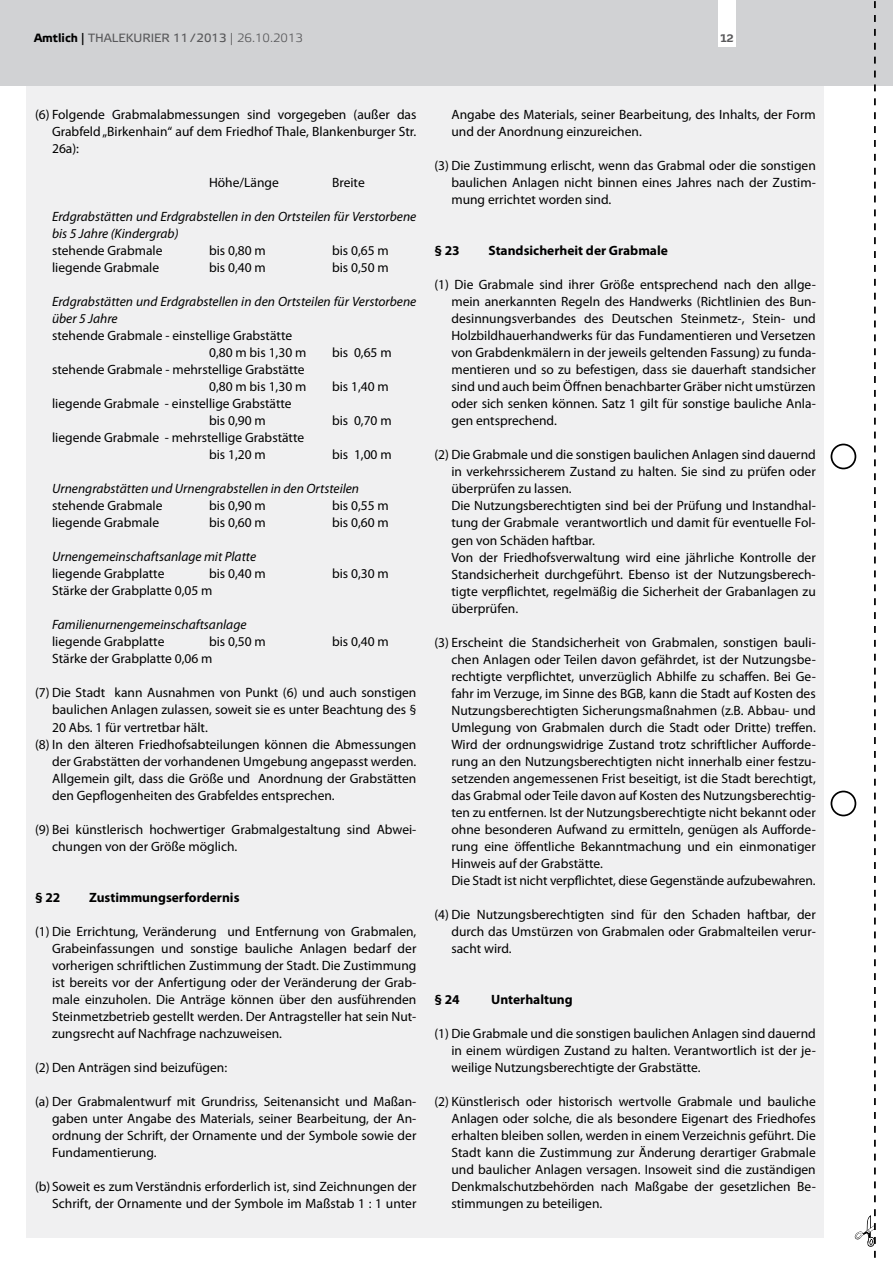
<style>
.page{position:relative;width:893px;height:1263px;background:#fff}
.page>*{position:absolute;margin:0;border:0;box-sizing:border-box;transform-origin:0 0}
.t1{font:13.5px/17px "Myriad Pro";color:#000;text-align:justify}
.t2{font:italic 13.5px/17px "Myriad Pro";color:#000}
.t3{font:700 13.5px "Myriad Pro";color:#000}
.t4{font:12px "Elektra Text Pro";color:#58585a}
.t5{font:900 10.5px "Diavlo";color:#58585a}
.s1{font-weight:700;color:#000}
.s2{color:#000}
.s3{font-family:"Elektra Light Pro"}
</style>
<div class="page">
<div style="left:27px;top:0;width:797px;height:1237px;background:#f0f0f1"></div>
<div style="left:0;top:0;width:893px;height:85px;background:#d1d2d4"></div>
<div style="left:719px;top:0;width:17px;height:47px;background:#fff"></div>
<svg style="left:855px;top:1px;width:21px;height:1257px"></svg>
<div style="left:831px;top:444px;width:25px;height:25px;border:2px solid #000;border-radius:50%"></div>
<div style="left:831px;top:791px;width:25px;height:25px;border:2px solid #000;border-radius:50%"></div>
<p class="t4" style="left:34px;top:32px;width:270px"><span class="s1">Amtlich</span> <span class="s2">|</span> THALEKURIER 11/2013 <span class="s3">| 26.10.2013</span></p>
<p class="t5" style="left:721px;top:31px;width:15px">12</p>
<p class="t1" style="left:52px;top:106px;width:366px;text-indent:-17px">(6) Folgende Grabmalabmessungen sind vorgegeben (außer das Grabfeld „Birkenhain“ auf dem Friedhof Thale, Blankenburger Str.<br>26a):</p>
<p class="t1" style="left:209px;top:174px;width:71px">Höhe/Länge</p>
<p class="t1" style="left:332px;top:174px;width:34px">Breite</p>
<p class="t2" style="left:52px;top:208px;width:366px">Erdgrabstätten und Erdgrabstellen in den Ortsteilen für Verstorbene bis 5 Jahre (Kindergrab)</p>
<p class="t1" style="left:52px;top:242px;width:112px">stehende Grabmale</p>
<p class="t1" style="left:209px;top:242px;width:58px">bis 0,80 m</p>
<p class="t1" style="left:332px;top:242px;width:58px">bis 0,65 m</p>
<p class="t1" style="left:52px;top:259px;width:109px">liegende Grabmale</p>
<p class="t1" style="left:209px;top:259px;width:58px">bis 0,40 m</p>
<p class="t1" style="left:332px;top:259px;width:58px">bis 0,50 m</p>
<p class="t2" style="left:52px;top:293px;width:366px">Erdgrabstätten und Erdgrabstellen in den Ortsteilen für Verstorbene über 5 Jahre</p>
<p class="t1" style="left:209px;top:327px;width:99px;text-indent:-157px">stehende Grabmale - einstellige Grabstätte<br>0,80 m bis 1,30 m</p>
<p class="t1" style="left:332px;top:344px;width:61px">bis 0,65 m</p>
<p class="t1" style="left:52px;top:361px;width:256px;text-align:right">stehende Grabmale - mehrstellige Grabstätte<br>0,80 m bis 1,30 m</p>
<p class="t1" style="left:209px;top:395px;width:84px;text-indent:-157px">liegende Grabmale - einstellige Grabstätte bis 0,90 m</p>
<p class="t1" style="left:332px;top:378px;width:58px">bis 1,40 m</p>
<p class="t1" style="left:332px;top:413px;width:61px">bis 0,70 m</p>
<p class="t1" style="left:209px;top:430px;width:97px;text-indent:-157px">liegende Grabmale - mehrstellige Grabstätte bis 1,20 m</p>
<p class="t1" style="left:332px;top:447px;width:61px">bis 1,00 m</p>
<p class="t2" style="left:52px;top:481px;width:309px">Urnengrabstätten und Urnengrabstellen in den Ortsteilen</p>
<p class="t1" style="left:52px;top:498px;width:112px">stehende Grabmale</p>
<p class="t1" style="left:209px;top:498px;width:58px">bis 0,90 m</p>
<p class="t1" style="left:332px;top:498px;width:58px">bis 0,55 m</p>
<p class="t1" style="left:52px;top:515px;width:109px">liegende Grabmale</p>
<p class="t1" style="left:209px;top:515px;width:58px">bis 0,60 m</p>
<p class="t1" style="left:332px;top:515px;width:58px">bis 0,60 m</p>
<p class="t2" style="left:52px;top:549px;width:206px">Urnengemeinschaftsanlage mit Platte</p>
<p class="t1" style="left:52px;top:566px;width:114px">liegende Grabplatte</p>
<p class="t1" style="left:209px;top:566px;width:58px">bis 0,40 m</p>
<p class="t1" style="left:332px;top:566px;width:58px">bis 0,30 m</p>
<p class="t1" style="left:52px;top:583px;width:162px">Stärke der Grabplatte 0,05 m</p>
<p class="t2" style="left:52px;top:617px;width:196px">Familienurnengemeinschaftsanlage</p>
<p class="t1" style="left:52px;top:634px;width:114px">liegende Grabplatte</p>
<p class="t1" style="left:209px;top:634px;width:58px">bis 0,50 m</p>
<p class="t1" style="left:332px;top:634px;width:58px">bis 0,40 m</p>
<p class="t1" style="left:52px;top:651px;width:162px">Stärke der Grabplatte 0,06 m</p>
<p class="t1" style="left:35px;top:685px;width:383px">(7) Die Stadt kann Ausnahmen von Punkt (6) und auch sonstigen</p>
<p class="t1" style="left:52px;top:702px;width:366px">baulichen Anlagen zulassen, soweit sie es unter Beachtung des §</p>
<p class="t1" style="left:52px;top:719px;width:157px">20 Abs. 1 für vertretbar hält.</p>
<p class="t1" style="left:35px;top:736px;width:383px">(8) In den älteren Friedhofsabteilungen können die Abmessungen</p>
<p class="t1" style="left:52px;top:753px;width:366px">der Grabstätten der vorhandenen Umgebung angepasst werden.</p>
<p class="t1" style="left:52px;top:770px;width:366px">Allgemein gilt, dass die Größe und Anordnung der Grabstätten</p>
<p class="t1" style="left:52px;top:787px;width:284px">den Gepflogenheiten des Grabfeldes entsprechen.</p>
<p class="t1" style="left:52px;top:821px;width:366px;text-indent:-17px">(9) Bei künstlerisch hochwertiger Grabmalgestaltung sind Abwei&shy;chungen von der Größe möglich.</p>
<p class="t3" style="left:35px;top:889px;width:27px">§ 22</p>
<p class="t3" style="left:89px;top:889px;width:152px">Zustimmungserfordernis</p>
<p class="t1" style="left:52px;top:923px;width:366px;text-indent:-17px">(1) Die Errichtung, Veränderung und Entfernung von Grabmalen, Grabeinfassungen und sonstige bauliche Anlagen bedarf der vorherigen schriftlichen Zustimmung der Stadt. Die Zustimmung ist bereits vor der Anfertigung oder der Veränderung der Grab&shy;male einzuholen. Die Anträge können über den ausführenden Steinmetzbetrieb gestellt werden. Der Antragsteller hat sein Nut&shy;zungsrecht auf Nachfrage nachzuweisen.</p>
<p class="t1" style="left:35px;top:1059px;width:194px">(2) Den Anträgen sind beizufügen:</p>
<p class="t1" style="left:52px;top:1093px;width:366px;text-indent:-17px">(a) Der Grabmalentwurf mit Grundriss, Seitenansicht und Maßan&shy;gaben unter Angabe des Materials, seiner Bearbeitung, der An&shy;ordnung der Schrift, der Ornamente und der Symbole sowie der Fundamentierung.</p>
<p class="t1" style="left:35px;top:1178px;width:383px;text-align:right">(b)Soweit es zum Verständnis erforderlich ist, sind Zeichnungen der<br>Schrift, der Ornamente und der Symbole im Maßstab 1 : 1 unter</p>
<p class="t1" style="left:451px;top:106px;width:366px">Angabe des Materials, seiner Bearbeitung, des Inhalts, der Form und der Anordnung einzureichen.</p>
<p class="t1" style="left:451px;top:157px;width:366px;text-indent:-17px">(3) Die Zustimmung erlischt, wenn das Grabmal oder die sonstigen baulichen Anlagen nicht binnen eines Jahres nach der Zustim&shy;mung errichtet worden sind.</p>
<p class="t3" style="left:434px;top:243px;width:27px">§ 23</p>
<p class="t3" style="left:488px;top:243px;width:181px">Standsicherheit der Grabmale</p>
<p class="t1" style="left:451px;top:277px;width:366px;text-indent:-17px">(1) Die Grabmale sind ihrer Größe entsprechend nach den allge&shy;mein anerkannten Regeln des Handwerks (Richtlinien des Bun&shy;desinnungsverbandes des Deutschen Steinmetz-, Stein- und Holzbildhauerhandwerks für das Fundamentieren und Versetzen von Grabdenkmälern in der jeweils geltenden Fassung) zu funda&shy;mentieren und so zu befestigen, dass sie dauerhaft standsicher sind und auch beim Öffnen benachbarter Gräber nicht umstürzen oder sich senken können. Satz 1 gilt für sonstige bauliche Anla&shy;gen entsprechend.</p>
<p class="t1" style="left:451px;top:447px;width:366px;text-align:left;text-indent:-17px">(2) Die Grabmale und die sonstigen baulichen Anlagen sind dauernd in verkehrssicherem Zustand zu halten. Sie sind zu prüfen oder überprüfen zu lassen.<br>Die Nutzungsberechtigten sind bei der Prüfung und Instandhal&shy;tung der Grabmale verantwortlich und damit für eventuelle Fol&shy;gen von Schäden haftbar.<br>Von der Friedhofsverwaltung wird eine jährliche Kontrolle der Standsicherheit durchgeführt. Ebenso ist der Nutzungsberech&shy;tigte verpflichtet, regelmäßig die Sicherheit der Grabanlagen zu überprüfen.</p>
<p class="t1" style="left:451px;top:634px;width:366px;text-align:left;text-indent:-17px">(3) Erscheint die Standsicherheit von Grabmalen, sonstigen bauli&shy;chen Anlagen oder Teilen davon gefährdet, ist der Nutzungsbe&shy;rechtigte verpflichtet, unverzüglich Abhilfe zu schaffen. Bei Ge&shy;fahr im Verzuge, im Sinne des BGB, kann die Stadt auf Kosten des Nutzungsberechtigten Sicherungsmaßnahmen (z.B. Abbau- und Umlegung von Grabmalen durch die Stadt oder Dritte) treffen.<br>Wird der ordnungswidrige Zustand trotz schriftlicher Aufforde&shy;rung an den Nutzungsberechtigten nicht innerhalb einer festzu&shy;setzenden angemessenen Frist beseitigt, ist die Stadt berechtigt, das Grabmal oder Teile davon auf Kosten des Nutzungsberechtig&shy;ten zu entfernen. Ist der Nutzungsberechtigte nicht bekannt oder ohne besonderen Aufwand zu ermitteln, genügen als Aufforde&shy;rung eine öffentliche Bekanntmachung und ein einmonatiger Hinweis auf der Grabstätte.<br>Die Stadt ist nicht verpflichtet, diese Gegenstände aufzubewahren.</p>
<p class="t1" style="left:451px;top:906px;width:366px;text-indent:-17px">(4) Die Nutzungsberechtigten sind für den Schaden haftbar, der durch das Umstürzen von Grabmalen oder Grabmalteilen verur&shy;sacht wird.</p>
<p class="t3" style="left:434px;top:992px;width:27px">§ 24</p>
<p class="t3" style="left:491px;top:992px;width:83px">Unterhaltung</p>
<p class="t1" style="left:451px;top:1025px;width:366px;text-indent:-17px">(1) Die Grabmale und die sonstigen baulichen Anlagen sind dauernd in einem würdigen Zustand zu halten. Verantwortlich ist der je&shy;weilige Nutzungsberechtigte der Grabstätte.</p>
<p class="t1" style="left:451px;top:1093px;width:366px;text-indent:-17px">(2) Künstlerisch oder historisch wertvolle Grabmale und bauliche Anlagen oder solche, die als besondere Eigenart des Friedhofes erhalten bleiben sollen, werden in einem Verzeichnis geführt. Die Stadt kann die Zustimmung zur Änderung derartiger Grabmale und baulicher Anlagen versagen. Insoweit sind die zuständigen Denkmalschutzbehörden nach Maßgabe der gesetzlichen Be&shy;stimmungen zu beteiligen.</p>
</div>
